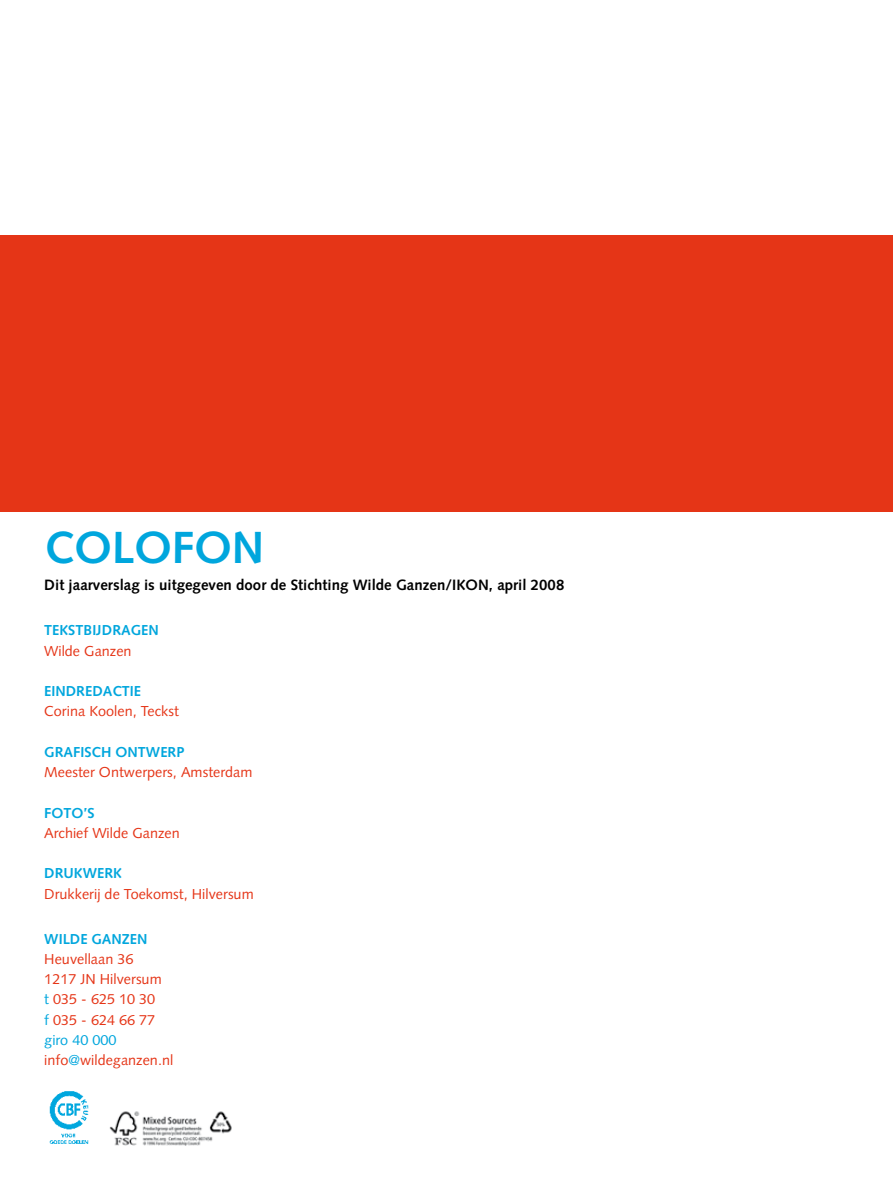
<style>
.page{position:relative;width:893px;height:1186px;background:#fff}
.page>*{position:absolute;margin:0;border:0;box-sizing:border-box;transform-origin:0 0}
.t1{font:700 45px "Syntax";color:#00a6dd}
.t2{font:700 15px "Syntax";color:#000}
.t3{font:14.4px/20.2px "Syntax";color:#e53517}
.t4{font:700 14.4px "Syntax";color:#00a6dd}
.s1{font-weight:700;color:#00a6dd}
.s2{color:#00a6dd}
</style>
<div class="page">
<div style="left:0;top:236px;width:892px;height:276px;background:#e53517"></div>
<img style="left:109px;top:1111px;width:123px;height:35px">
<img style="left:49px;top:1091px;width:40px;height:53px">
<p class="t1" style="left:44px;top:522px;width:63px">COLO</p>
<p class="t1" style="left:172px;top:522px;width:56px">FON</p>
<p class="t2" style="left:44px;top:576px;width:521px">DIT JAARVERSLAG IS UITGEGEVEN DOOR DE STICHTING WILDE GANZEN/IKON, APRIL 2008</p>
<p class="t4" style="left:44px;top:622px;width:9px">TEKS</p>
<p class="t3" style="left:44px;top:620px;width:89px;text-align:center"><span class="s1">TBIJDRAGEN<br></span>Wilde Ganzen</p>
<p class="t4" style="left:44px;top:683px;width:17px">EINDREDA</p>
<p class="t3" style="left:44px;top:681px;width:136px;text-indent:68px"><span class="s1">CTIE<br></span>Corina Koolen, Teckst</p>
<p class="t4" style="left:44px;top:743px;width:113px">GRAFISCH ONTWER</p>
<p class="t3" style="left:44px;top:742px;width:209px;text-indent:132px"><span class="s1">P<br></span>Meester Ontwerpers, Amsterdam</p>
<p class="t3" style="left:44px;top:802px;width:137px"><span class="s1">FOTO’S<br></span>Archief Wilde Ganzen</p>
<p class="t3" style="left:44px;top:863px;width:211px"><span class="s1">DRUKWERK<br></span>Drukkerij de Toekomst, Hilversum</p>
<p class="t4" style="left:44px;top:930px;width:23px">WILDE</p>
<p class="t3" style="left:44px;top:928px;width:130px;text-indent:47px"><span class="s1">GANZEN<br></span>Heuvellaan 36<br>1217 JN Hilversum<br><span class="s2">t</span> 035 - 625 10 30<br><span class="s2">f</span> 035 - 624 66 77 <span class="s2">giro 40 000 </span>info<span class="s2">@</span>wildeganzen.nl</p>
</div>
